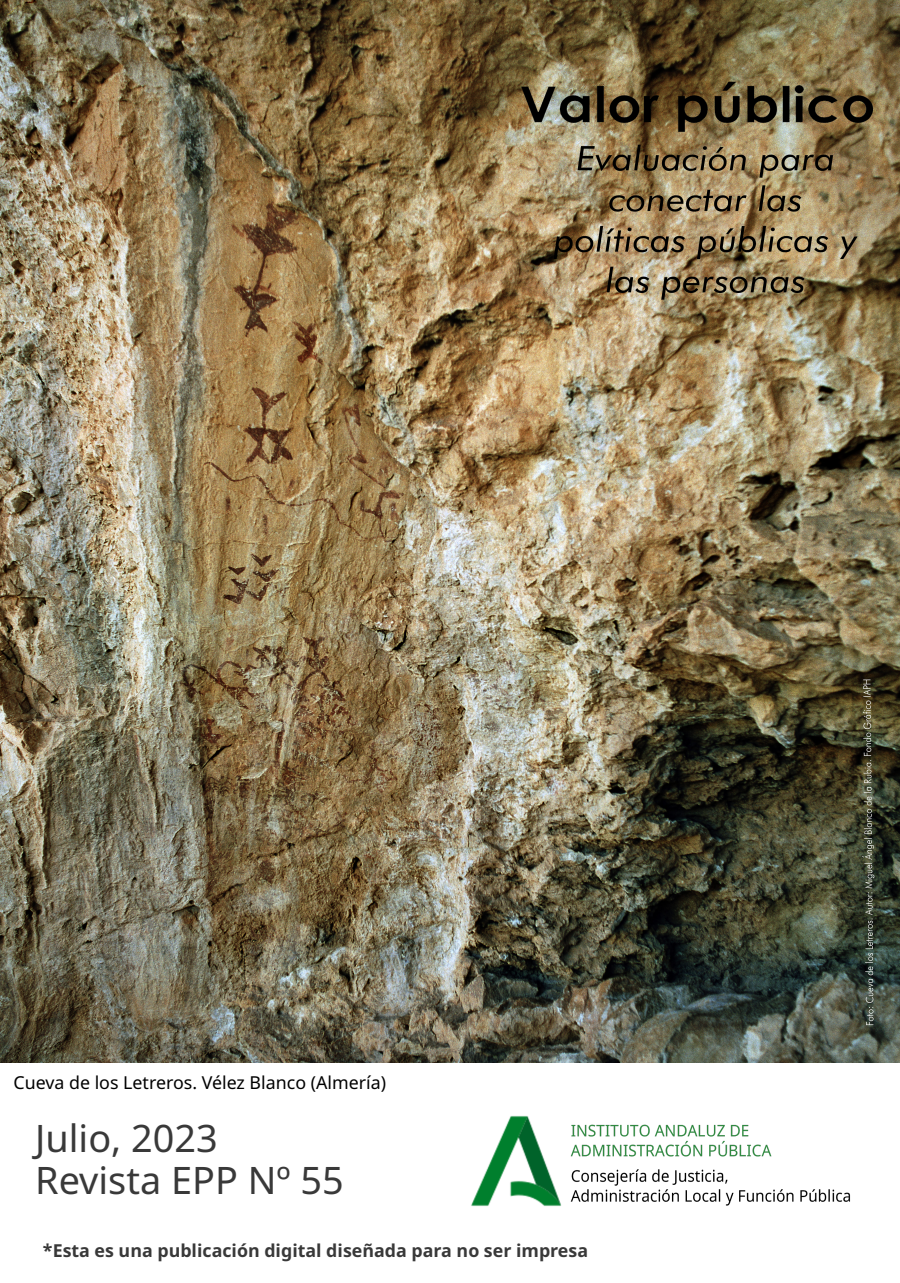
<style>
.page{position:relative;width:900px;height:1283px;background:#fff}
.page>*{position:absolute;margin:0;border:0;box-sizing:border-box;transform-origin:0 0}
.t1{font:37.8px "Noto Sans";color:#393939}
.t2{font:700 17.77px "Noto Sans";color:#393939}
.t3{font:17.77px "Noto Sans";color:#000}
</style>
<div class="page">
<img style="left:471px;top:1116px;width:380px;height:90px">
<img style="left:0;top:0;width:900px;height:1062px">
<p class="t3" style="left:14px;top:1070px;width:374px">Cueva de los Letreros. Vélez Blanco (Almería)</p>
<p class="t1" style="left:35px;top:1112px;width:184px">Julio, 2023</p>
<p class="t1" style="left:35px;top:1153px;width:310px">Revista EPP Nº 55</p>
<p class="t2" style="left:43px;top:1238px;width:547px">*Esta es una publicación digital diseñada para no ser impresa</p>
</div>
